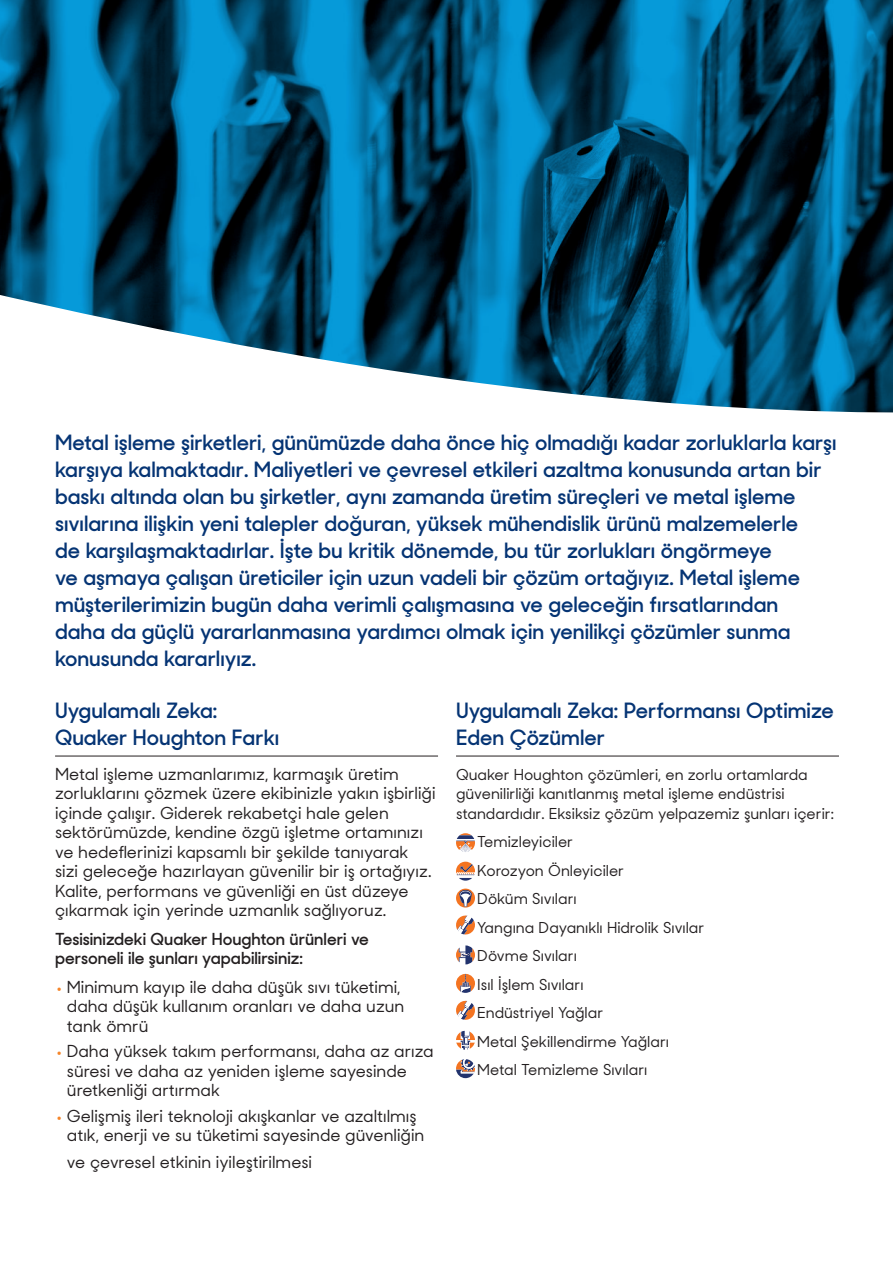
<style>
.page{position:relative;width:893px;height:1263px;background:#fff}
.page>*{position:absolute;margin:0;border:0;box-sizing:border-box;transform-origin:0 0}
.t1{font:600 21px/27px "Sharp Sans Display No 2";color:#053474}
.t2{font:500 16.5px/19.5px "Sharp Sans Display No 2";color:#231f20}
.t3{font:600 16.5px/19.5px "Sharp Sans Display No 2";color:#231f20}
.t4{font:500 15px/28.5px "Sharp Sans Display No 2";color:#231f20}
.s1{font-weight:400;font-size:27px;color:#f58529}
</style>
<div class="page">
<svg style="left:0;top:0;width:893px;height:243px;background:#025175"></svg>
<svg style="left:0;top:243px;width:893px;height:170px"></svg>
<hr style="left:55px;top:756px;width:383px;height:1px;background:#231f20">
<hr style="left:456px;top:756px;width:383px;height:1px;background:#231f20">
<svg style="left:456px;top:833px;width:19px;height:19px"></svg>
<svg style="left:456px;top:1001px;width:19px;height:19px"></svg>
<svg style="left:456px;top:888px;width:19px;height:19px"></svg>
<svg style="left:459px;top:890px;width:13px;height:16px"></svg>
<svg style="left:456px;top:862px;width:19px;height:19px"></svg>
<svg style="left:456px;top:1031px;width:19px;height:19px"></svg>
<svg style="left:456px;top:915px;width:19px;height:19px"></svg>
<svg style="left:456px;top:1059px;width:19px;height:19px"></svg>
<svg style="left:456px;top:974px;width:19px;height:19px"></svg>
<svg style="left:456px;top:945px;width:19px;height:19px"></svg>
<p class="t1" style="left:55px;top:427px;width:783px">Metal işleme şirketleri, günümüzde daha önce hiç olmadığı kadar zorluklarla karşı karşıya kalmaktadır. Maliyetleri ve çevresel etkileri azaltma konusunda artan bir baskı altında olan bu şirketler, aynı zamanda üretim süreçleri ve metal işleme sıvılarına ilişkin yeni talepler doğuran, yüksek mühendislik ürünü malzemelerle<br>de karşılaşmaktadırlar. İşte bu kritik dönemde, bu tür zorlukları öngörmeye<br>ve aşmaya çalışan üreticiler için uzun vadeli bir çözüm ortağıyız. Metal işleme müşterilerimizin bugün daha verimli çalışmasına ve geleceğin fırsatlarından<br>daha da güçlü yararlanmasına yardımcı olmak için yenilikçi çözümler sunma konusunda kararlıyız.</p>
<p class="t1" style="left:55px;top:695px;width:226px">Uygulamalı Zeka:<br>Quaker Houghton Farkı</p>
<p class="t2" style="left:55px;top:762px;width:382px">Metal işleme uzmanlarımız, karmaşık üretim zorluklarını çözmek üzere ekibinizle yakın işbirliği içinde çalışır. Giderek rekabetçi hale gelen sektörümüzde, kendine özgü işletme ortamınızı ve hedeflerinizi kapsamlı bir şekilde tanıyarak<br>sizi geleceğe hazırlayan güvenilir bir iş ortağıyız.<br>Kalite, performans ve güvenliği en üst düzeye çıkarmak için yerinde uzmanlık sağlıyoruz.</p>
<p class="t3" style="left:55px;top:927px;width:315px">Tesisinizdeki Quaker Houghton ürünleri ve personeli ile şunları yapabilirsiniz:</p>
<p class="t2" style="left:67px;top:975px;width:339px;text-indent:-12px"><span class="s1">•</span> Minimum kayıp ile daha düşük sıvı tüketimi, daha düşük kullanım oranları ve daha uzun tank ömrü</p>
<p class="t2" style="left:67px;top:1040px;width:368px;text-indent:-12px"><span class="s1">•</span> Daha yüksek takım performansı, daha az arıza süresi ve daha az yeniden işleme sayesinde üretkenliği artırmak</p>
<p class="t2" style="left:67px;top:1104px;width:359px;text-indent:-12px"><span class="s1">•</span> Gelişmiş ileri teknoloji akışkanlar ve azaltılmış atık, enerji ve su tüketimi sayesinde güvenliğin</p>
<p class="t2" style="left:67px;top:1151px;width:247px">ve çevresel etkinin iyileştirilmesi</p>
<p class="t1" style="left:456px;top:695px;width:379px">Uygulamalı Zeka: Performansı Optimize<br>Eden Çözümler</p>
<p class="t4" style="left:456px;top:763px;width:379px;line-height:19.5px">Quaker Houghton çözümleri, en zorlu ortamlarda güvenilirliği kanıtlanmış metal işleme endüstrisi standardıdır. Eksiksiz çözüm yelpazemiz şunları içerir:</p>
<p class="t4" style="left:477px;top:826px;width:229px">Temizleyiciler<br>Korozyon Önleyiciler<br>Döküm Sıvıları<br>Yangına Dayanıklı Hidrolik Sıvılar<br>Dövme Sıvıları<br>Isıl İşlem Sıvıları<br>Endüstriyel Yağlar<br>Metal Şekillendirme Yağları<br>Metal Temizleme Sıvıları</p>
</div>
